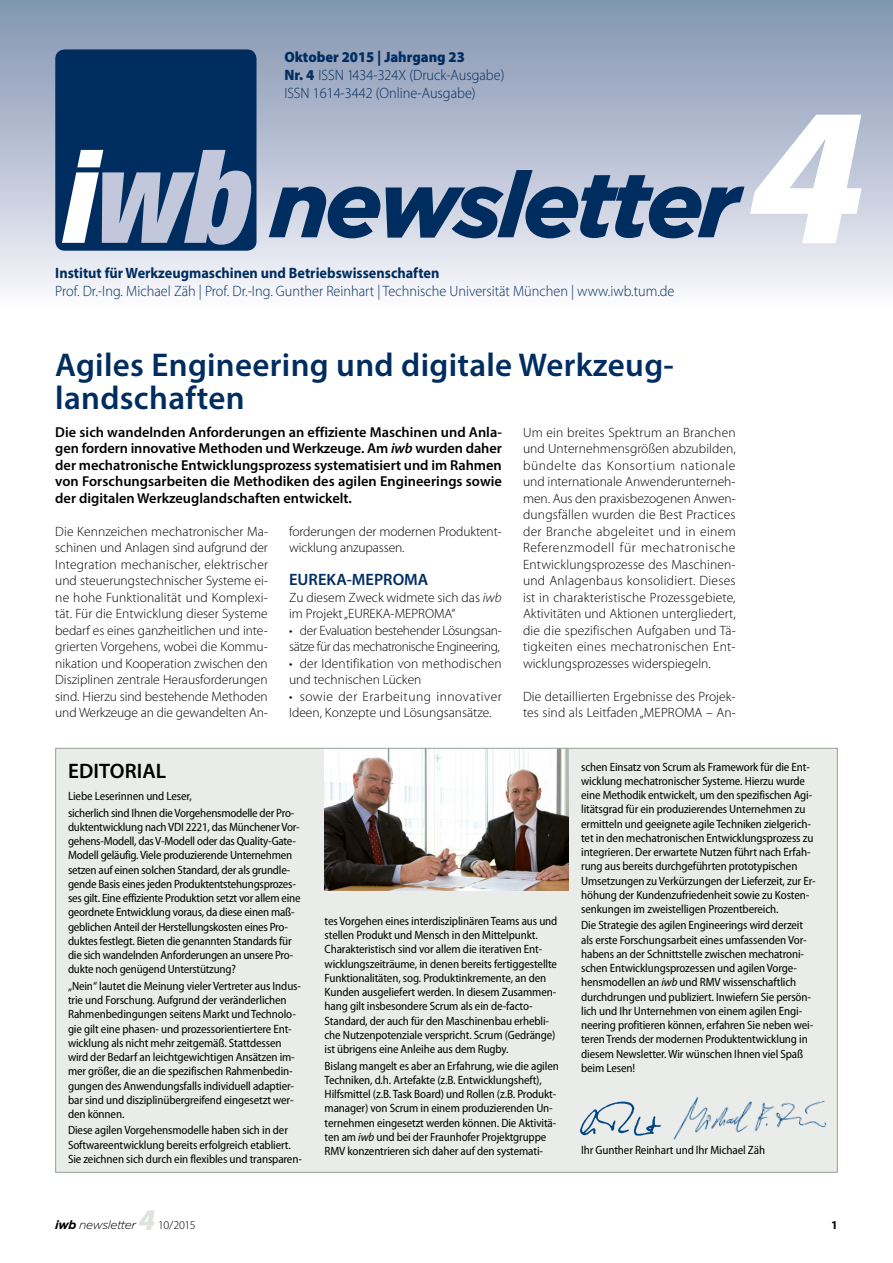
<style>
.page{position:relative;width:893px;height:1263px;background:#fff}
.page>*{position:absolute;margin:0;border:0;box-sizing:border-box;transform-origin:0 0}
.t1{font:italic 700 90px "Gotham";letter-spacing:-.05em;color:#002d5f;scale:1.06 1}
.t2{font:600 33px/33px "Myriad Pro";letter-spacing:.01em;color:#002d5f}
.t3{font:italic 900 30.15px "Myriad Pro";color:#dee3df}
.t4{font:600 21px "Myriad Pro";letter-spacing:.005em;color:#000}
.t5{font:600 16.5px "Myriad Pro";color:#002d5f}
.t6{font:300 15px/18px "Myriad Pro";color:#002d5f;scale:.95 1}
.t7{font:700 15px "Myriad Pro";color:#002d5f;scale:.95 1}
.t8{font:600 14.4px/16.5px "Myriad Pro";color:#000;text-align:justify}
.t9{font:300 13.5px/16.5px "Myriad Pro";color:#000}
.t10{font:300 13.5px/16.5px "Myriad Pro";letter-spacing:-.03em;color:#000}
.t11{font:300 13.5px/16.5px "Myriad Pro";letter-spacing:.02em;color:#000}
.t12{font:semi-condensed 12px/14.2px "Myriad Pro";letter-spacing:-.01em;color:#000}
.t13{font:italic 300 12px "Gotham";letter-spacing:-.035em;color:#000}
.t14{font:300 12px "Myriad Pro";letter-spacing:-.045em;color:#000}
.t15{font:700 12px "Myriad Pro";color:#000}
.s1{font-weight:900}
.s2{font-family:"Myriad Pro";font-weight:900;font-size:198px;color:#fff}
.s3{font-style:italic}
.s4{font-weight:700}
</style>
<div class="page">
<div style="left:0;top:0;width:893px;height:310px;background:linear-gradient(to bottom,#7f92af,#faf8fd)"></div>
<div style="left:55px;top:748px;width:783px;height:425px;background:#e9ece9"></div>
<img style="left:324px;top:750px;width:244px;height:140px">
<div style="left:55px;top:49px;width:202px;height:202px;background:#002d5f;border-radius:10px"></div>
<svg style="left:62px;top:150px;width:190px;height:95px"></svg>
<svg style="left:268px;top:169px;width:477px;height:70px;background:#b7c0d3"></svg>
<img style="left:580px;top:1101px;width:82px;height:35px">
<img style="left:673px;top:1097px;width:153px;height:43px">
<p class="t6" style="left:284px;top:48px;width:233px"><span class="s1">Oktober 2015 | Jahrgang 23<br>Nr. 4</span> ISSN 1434-324X (Druck-Ausgabe)<br>ISSN 1614-3442 (Online-Ausgabe)</p>
<h1 class="t1" style="left:270px;top:153px;width:564px">newsletter<span class="s2">4</span></h1>
<p class="t7" style="left:55px;top:264px;width:406px">Institut für Werkzeugmaschinen und Betriebswissenschaften</p>
<p class="t6" style="left:55px;top:283px;width:653px">Prof. Dr.-Ing. Michael Zäh | Prof. Dr.-Ing. Gunther Reinhart | Technische Universität München | www.iwb.tum.de</p>
<h2 class="t2" style="left:55px;top:347px;width:620px">Agiles Engineering und digitale Werkzeug&shy;landschaften</h2>
<p class="t8" style="left:55px;top:423px;width:448px">Die sich wandelnden Anforderungen an effiziente Maschinen und Anla&shy;gen fordern innovative Methoden und Werkzeuge. Am <span class="s3">iwb</span> wurden daher der mechatronische Entwicklungsprozess systematisiert und im Rahmen von Forschungsarbeiten die Methodiken des agilen Engineerings sowie der digitalen Werkzeuglandschaften entwickelt.</p>
<p class="t9" style="left:55px;top:523px;width:214px;text-align:justify">Die Kennzeichen mechatronischer Ma&shy;schinen und Anlagen sind aufgrund der Integration mechanischer, elektrischer und steuerungstechnischer Systeme ei&shy;ne hohe Funktionalität und Komplexi&shy;tät. Für die Entwicklung dieser Systeme bedarf es eines ganzheitlichen und inte&shy;grierten Vorgehens, wobei die Kommu&shy;nikation und Kooperation zwischen den Disziplinen zentrale Herausforderungen sind. Hierzu sind bestehende Methoden und Werkzeuge an die gewandelten An-</p>
<p class="t9" style="left:289px;top:523px;width:214px">forderungen der modernen Produktent&shy;wicklung anzupassen.</p>
<p class="t9" style="left:523px;top:424px;width:214px;text-align:justify">Um ein breites Spektrum an Branchen und Unternehmensgrößen abzubilden, bündelte das Konsortium nationale und internationale Anwenderunterneh&shy;men. Aus den praxisbezogenen Anwen&shy;dungsfällen wurden die Best Practices der Branche abgeleitet und in einem Referenzmodell für mechatronische Entwicklungsprozesse des Maschinen&shy;und Anlagenbaus konsolidiert. Dieses ist in charakteristische Prozessgebiete, Aktivitäten und Aktionen untergliedert, die die spezifischen Aufgaben und Tä&shy;tigkeiten eines mechatronischen Ent&shy;wicklungsprozesses widerspiegeln.</p>
<p class="t9" style="left:523px;top:688px;width:214px">Die detaillierten Ergebnisse des Projek&shy;tes sind als Leitfaden „MEPROMA – An-</p>
<h3 class="t5" style="left:289px;top:569px;width:141px">EUREKA-MEPROMA</h3>
<p class="t9" style="left:289px;top:589px;width:214px">Zu diesem Zweck widmete sich das <span class="s3">iwb </span>im Projekt „EUREKA-MEPROMA“</p>
<p class="t10" style="left:289px;top:622px;width:214px">• der Evaluation bestehender Lösungsan&shy;sätze für das mechatronische Engineering,</p>
<p class="t9" style="left:289px;top:655px;width:214px">• der Identifikation von methodischen und technischen Lücken</p>
<p class="t11" style="left:289px;top:688px;width:214px">• sowie der Erarbeitung innovativer<br>Ideen, Konzepte und Lösungsansätze.</p>
<h3 class="t4" style="left:68px;top:757px;width:99px">EDITORIAL</h3>
<p class="t12" style="left:68px;top:788px;width:228px;line-height:16.4px">Liebe Leserinnen und Leser,<br>sicherlich sind Ihnen die Vorgehensmodelle der Pro-</p>
<p class="t12" style="left:68px;top:820px;width:234px">duktentwicklung nach VDI 2221, das Münchener Vor&shy;gehens-Modell, das V-Modell oder das Quality-Gate-Modell geläufig. Viele produzierende Unternehmen setzen auf einen solchen Standard, der als grundle&shy;gende Basis eines jeden Produktentstehungsprozes&shy;ses gilt. Eine effiziente Produktion setzt vor allem eine geordnete Entwicklung voraus, da diese einen maß&shy;geblichen Anteil der Herstellungskosten eines Pro&shy;duktes festlegt. Bieten die genannten Standards für die sich wandelnden Anforderungen an unsere Pro&shy;dukte noch genügend Unterstützung?</p>
<p class="t12" style="left:68px;top:979px;width:235px">„Nein“ lautet die Meinung vieler Vertreter aus Indus&shy;trie und Forschung. Aufgrund der veränderlichen Rahmenbedingungen seitens Markt und Technolo&shy;gie gilt eine phasen- und prozessorientiertere Ent&shy;wicklung als nicht mehr zeitgemäß. Stattdessen wird der Bedarf an leichtgewichtigen Ansätzen im&shy;mer größer, die an die spezifischen Rahmenbedin&shy;gungen des Anwendungsfalls individuell adaptier&shy;bar sind und disziplinübergreifend eingesetzt wer&shy;den können.</p>
<p class="t12" style="left:68px;top:1123px;width:235px">Diese agilen Vorgehensmodelle haben sich in der<br>Softwareentwicklung bereits erfolgreich etabliert.<br>Sie zeichnen sich durch ein flexibles und transparen-</p>
<p class="t12" style="left:325px;top:914px;width:234px">tes Vorgehen eines interdisziplinären Teams aus und stellen Produkt und Mensch in den Mittelpunkt.<br>Charakteristisch sind vor allem die iterativen Ent&shy;wicklungszeiträume, in denen bereits fertiggestellte Funktionalitäten, sog. Produktinkremente, an den Kunden ausgeliefert werden. In diesem Zusammen&shy;hang gilt insbesondere Scrum als ein de-facto-Standard, der auch für den Maschinenbau erhebli&shy;che Nutzenpotenziale verspricht. Scrum (Gedränge) ist übrigens eine Anleihe aus dem Rugby.</p>
<p class="t12" style="left:325px;top:1059px;width:236px">Bislang mangelt es aber an Erfahrung, wie die agilen Techniken, d.h. Artefakte (z.B. Entwicklungsheft), Hilfsmittel (z.B. Task Board) und Rollen (z.B. Produkt&shy;manager) von Scrum in einem produzierenden Un&shy;ternehmen eingesetzt werden können. Die Aktivitä&shy;ten am <span class="s3">iwb</span> und bei der Fraunhofer Projektgruppe RMV konzentrieren sich daher auf den systemati-</p>
<p class="t12" style="left:581px;top:760px;width:236px">schen Einsatz von Scrum als Framework für die Ent&shy;wicklung mechatronischer Systeme. Hierzu wurde eine Methodik entwickelt, um den spezifischen Agi&shy;litätsgrad für ein produzierendes Unternehmen zu ermitteln und geeignete agile Techniken zielgerich&shy;tet in den mechatronischen Entwicklungsprozess zu integrieren. Der erwartete Nutzen führt nach Erfah&shy;rung aus bereits durchgeführten prototypischen Umsetzungen zu Verkürzungen der Lieferzeit, zur Er&shy;höhung der Kundenzufriedenheit sowie zu Kosten&shy;senkungen im zweistelligen Prozentbereich.</p>
<p class="t12" style="left:581px;top:918px;width:234px">Die Strategie des agilen Engineerings wird derzeit als erste Forschungsarbeit eines umfassenden Vor&shy;habens an der Schnittstelle zwischen mechatroni&shy;schen Entwicklungsprozessen und agilen Vorge&shy;hensmodellen an <span class="s3">iwb</span> und RMV wissenschaftlich durchdrungen und publiziert. Inwiefern Sie persön&shy;lich und Ihr Unternehmen von einem agilen Engi&shy;neering profitieren können, erfahren Sie neben wei&shy;teren Trends der modernen Produktentwicklung in diesem Newsletter. Wir wünschen Ihnen viel Spaß beim Lesen!</p>
<p class="t12" style="left:581px;top:1143px;width:185px">Ihr Gunther Reinhart und Ihr Michael Zäh</p>
<p class="t13" style="left:55px;top:1218px;width:83px"><span class="s4">iwb</span> newsletter</p>
<h3 class="t3" style="left:139px;top:1203px;width:18px">4</h3>
<p class="t14" style="left:158px;top:1218px;width:39px">10/2015</p>
<p class="t15" style="left:831px;top:1217px;width:8px">1</p>
</div>
